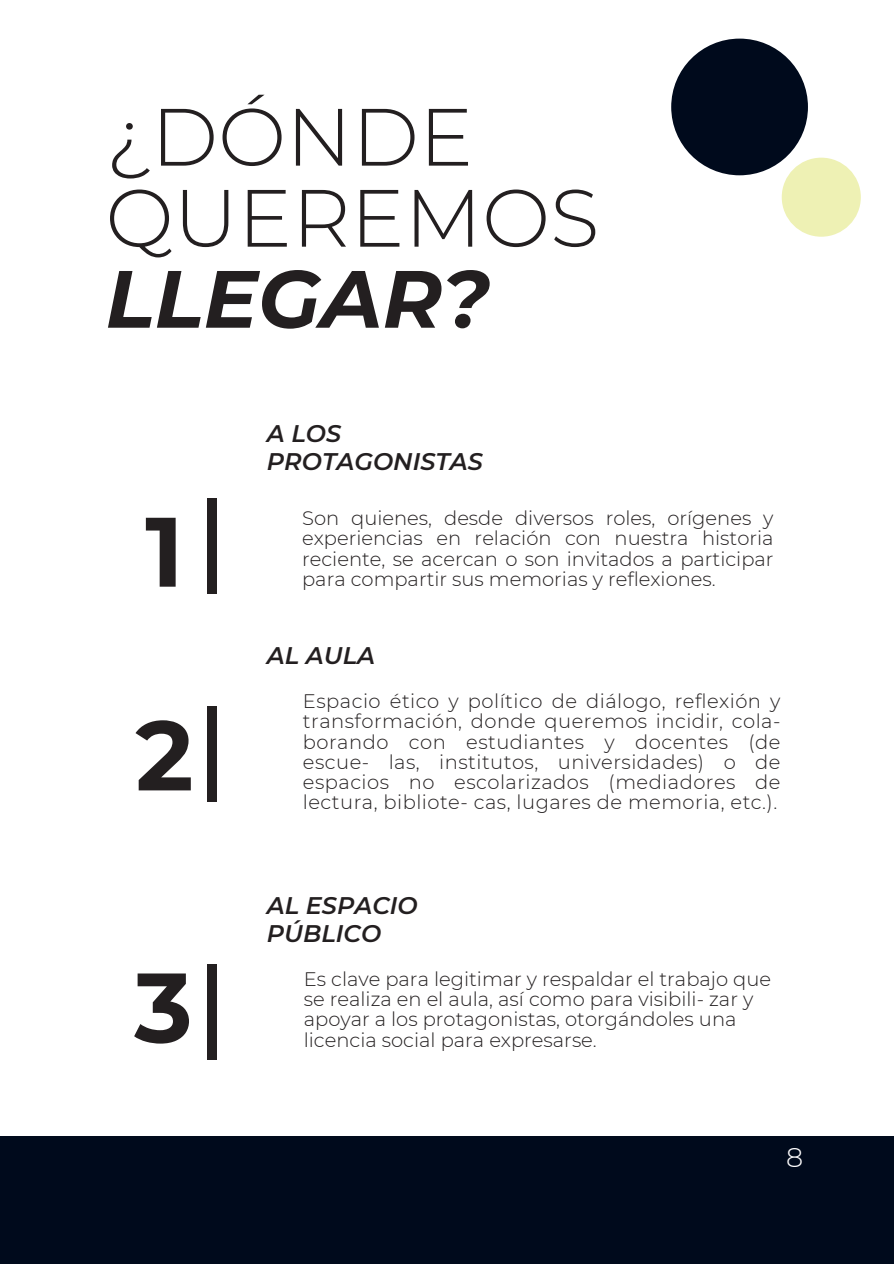
<style>
.page{position:relative;width:894px;height:1264px;background:#fff}
.page>*{position:absolute;margin:0;border:0;box-sizing:border-box;transform-origin:0 0}
.t1{font:700 98.4px "Montserrat";color:#231f20}
.t2{font:300 81px/81px "Montserrat";color:#231f20}
.t3{font:300 27px "Montserrat";color:#fff}
.t4{font:italic 600 24px/28.2px "Montserrat";color:#231f20}
.t5{font:300 19.5px/20.2px "Montserrat";color:#231f20;text-align:justify}
.s1{font-weight:700;font-style:italic}
</style>
<div class="page">
<div style="left:207px;top:706px;width:9px;height:96px;background:#231f20"></div>
<div style="left:207px;top:498px;width:9px;height:96px;background:#231f20"></div>
<div style="left:207px;top:963px;width:9px;height:96px;background:#231f20"></div>
<div style="left:0;top:1136px;width:893px;height:127px;background:#000a1c"></div>
<div style="left:671px;top:39px;width:136px;height:136px;background:#000a1c;border-radius:50%"></div>
<div style="left:781px;top:158px;width:79px;height:79px;background:#eef1b4;border-radius:50%"></div>
<h2 class="t2" style="left:105px;top:96px;width:495px">¿DÓNDE<br>QUEREMOS<br><span class="s1">LLEGAR?</span></h2>
<h3 class="t1" style="left:145px;top:491px;width:40px">1</h3>
<h3 class="t1" style="left:135px;top:695px;width:60px">2</h3>
<p class="t1" style="left:134px;top:947px;width:60px">3</p>
<p class="t4" style="left:267px;top:419px;width:217px">A LOS<br>PROTAGONISTAS</p>
<p class="t5" style="left:302px;top:508px;width:473px">Son quienes, desde diversos roles, orígenes y experiencias en relación con nuestra historia reciente, se acercan o son invitados a participar</p>
<p class="t5" style="left:302px;top:569px;width:415px">para compartir sus memorias y reflexiones.</p>
<h1 class="t4" style="left:267px;top:641px;width:110px">AL AULA</h1>
<p class="t5" style="left:303px;top:691px;width:479px">Espacio ético y político de diálogo, reflexión y transformación, donde queremos incidir, cola&shy;borando con estudiantes y docentes (de escue- las, institutos, universidades) o de espacios no escolarizados (mediadores de lectura, bibliote- cas, lugares de memoria, etc.).</p>
<h3 class="t4" style="left:267px;top:891px;width:152px">AL ESPACIO<br>PÚBLICO</h3>
<h3 class="t5" style="left:304px;top:968px;width:468px;text-align:left">Es clave para legitimar y respaldar el trabajo que se realiza en el aula, así como para visibili- zar y apoyar a los protagonistas, otorgándoles una licencia social para expresarse.</h3>
<p class="t3" style="left:786px;top:1140px;width:19px">8</p>
</div>
